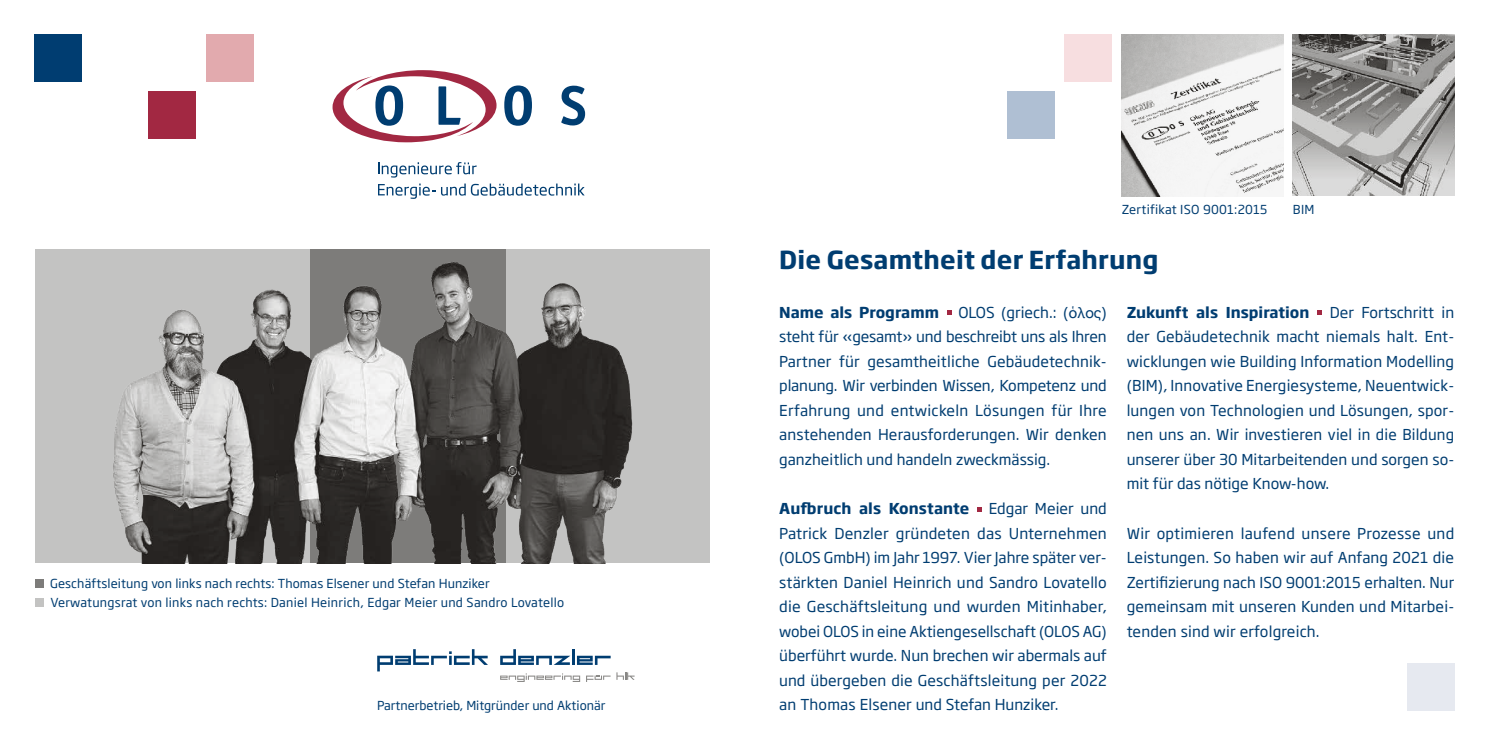
<style>
.page{position:relative;width:1489px;height:745px;background:#fff}
.page>*{position:absolute;margin:0;border:0;box-sizing:border-box;transform-origin:0 0}
.t1{font:700 24.5px "Soho Gothic Std";letter-spacing:.01em;color:#003d71}
.t2{font:14.88px/24.5px "Soho Gothic Std";color:#003d71;text-align:justify}
.t3{font:700 14.88px "Soho Gothic Std";color:#003d71}
.t4{font:12.25px/19.2px "Soho Gothic Std";letter-spacing:.01em;color:#003d71}
.s1{font-family:"Helvetica Neue"}
</style>
<div class="page">
<svg style="left:947px;top:310px;width:4px;height:5px"></svg>
<svg style="left:977px;top:507px;width:4px;height:4px"></svg>
<svg style="left:1317px;top:310px;width:4px;height:5px"></svg>
<div style="left:35px;top:578px;width:9px;height:9px;background:#7d7c7a"></div>
<div style="left:35px;top:598px;width:9px;height:8px;background:#c3c3c2"></div>
<div style="left:35px;top:35px;width:47px;height:47px;background:#003d71"></div>
<div style="left:149px;top:92px;width:47px;height:47px;background:#a22842"></div>
<div style="left:1007px;top:92px;width:47px;height:47px;background:#afbfd3"></div>
<div style="left:1406px;top:662px;width:47px;height:47px;background:#e6e9f0"></div>
<div style="left:1064px;top:35px;width:47px;height:47px;background:#f7dee0"></div>
<div style="left:206px;top:35px;width:47px;height:47px;background:#e2aaae"></div>
<img style="left:1292px;top:35px;width:161px;height:161px">
<img style="left:1121px;top:35px;width:161px;height:161px">
<svg style="left:378px;top:162px;width:98px;height:15px"></svg>
<svg style="left:378px;top:183px;width:57px;height:16px"></svg>
<svg style="left:441px;top:183px;width:24px;height:12px"></svg>
<svg style="left:471px;top:183px;width:113px;height:12px"></svg>
<svg style="left:504px;top:85px;width:28px;height:41px"></svg>
<svg style="left:561px;top:86px;width:24px;height:39px"></svg>
<svg style="left:332px;top:70px;width:164px;height:72px"></svg>
<svg style="left:377px;top:649px;width:111px;height:22px"></svg>
<svg style="left:500px;top:649px;width:110px;height:15px"></svg>
<svg style="left:616px;top:672px;width:18px;height:7px"></svg>
<svg style="left:586px;top:675px;width:24px;height:6px"></svg>
<svg style="left:500px;top:673px;width:80px;height:8px"></svg>
<img style="left:35px;top:250px;width:674px;height:312px">
<p class="t4" style="left:50px;top:573px;width:515px">Geschäftsleitung von links nach rechts: Thomas Elsener und Stefan Hunziker<br>Verwatungsrat von links nach rechts: Daniel Heinrich, Edgar Meier und Sandro Lovatello</p>
<p class="t4" style="left:377px;top:695px;width:230px">Partnerbetrieb, Mitgründer und Aktionär</p>
<p class="t4" style="left:1121px;top:200px;width:147px">Zertifikat ISO 9001:2015</p>
<p class="t4" style="left:1292px;top:200px;width:23px">BIM</p>
<h1 class="t1" style="left:779px;top:243px;width:381px">Die Gesamtheit der Erfahrung</h1>
<p class="t3" style="left:779px;top:302px;width:161px">Name als Programm</p>
<p class="t3" style="left:1126px;top:302px;width:184px">Zukunft als Inspiration</p>
<p class="t2" style="left:779px;top:300px;width:329px;text-indent:179px">OLOS (griech.: (<span class="s1">ὁλος</span>) steht für «gesamt» und beschreibt uns als Ihren Partner für gesamtheitliche Gebäudetechnik&shy;planung. Wir verbinden Wissen, Kompetenz und Erfahrung und entwickeln Lösungen für Ihre anstehenden Herausforderungen. Wir denken ganzheitlich und handeln zweckmässig.</p>
<p class="t3" style="left:779px;top:498px;width:191px">Aufbruch als Konstante</p>
<p class="t2" style="left:1126px;top:300px;width:329px;text-indent:203px">Der Fortschritt in der Gebäudetechnik macht niemals halt. Ent&shy;wicklungen wie Building Information Modelling (BIM), Innovative Energiesysteme, Neuentwick&shy;lungen von Technologien und Lösungen, spor&shy;nen uns an. Wir investieren viel in die Bildung unserer über 30 Mitarbeitenden und sorgen so&shy;mit für das nötige Know-how.</p>
<p class="t2" style="left:1126px;top:520px;width:329px">Wir optimieren laufend unsere Prozesse und Leistungen. So haben wir auf Anfang 2021 die Zertifizierung nach ISO 9001:2015 erhalten. Nur gemeinsam mit unseren Kunden und Mitarbei&shy;tenden sind wir erfolgreich.</p>
<p class="t2" style="left:779px;top:496px;width:329px;text-indent:209px">Edgar Meier und Patrick Denzler gründeten das Unternehmen (OLOS GmbH) im Jahr 1997. Vier Jahre später ver&shy;stärkten Daniel Heinrich und Sandro Lovatello die Geschäftsleitung und wurden Mitinhaber, wobei OLOS in eine Aktiengesellschaft (OLOS AG) überführt wurde. Nun brechen wir abermals auf und übergeben die Geschäftsleitung per 2022 an Thomas Elsener und Stefan Hunziker.</p>
</div>
